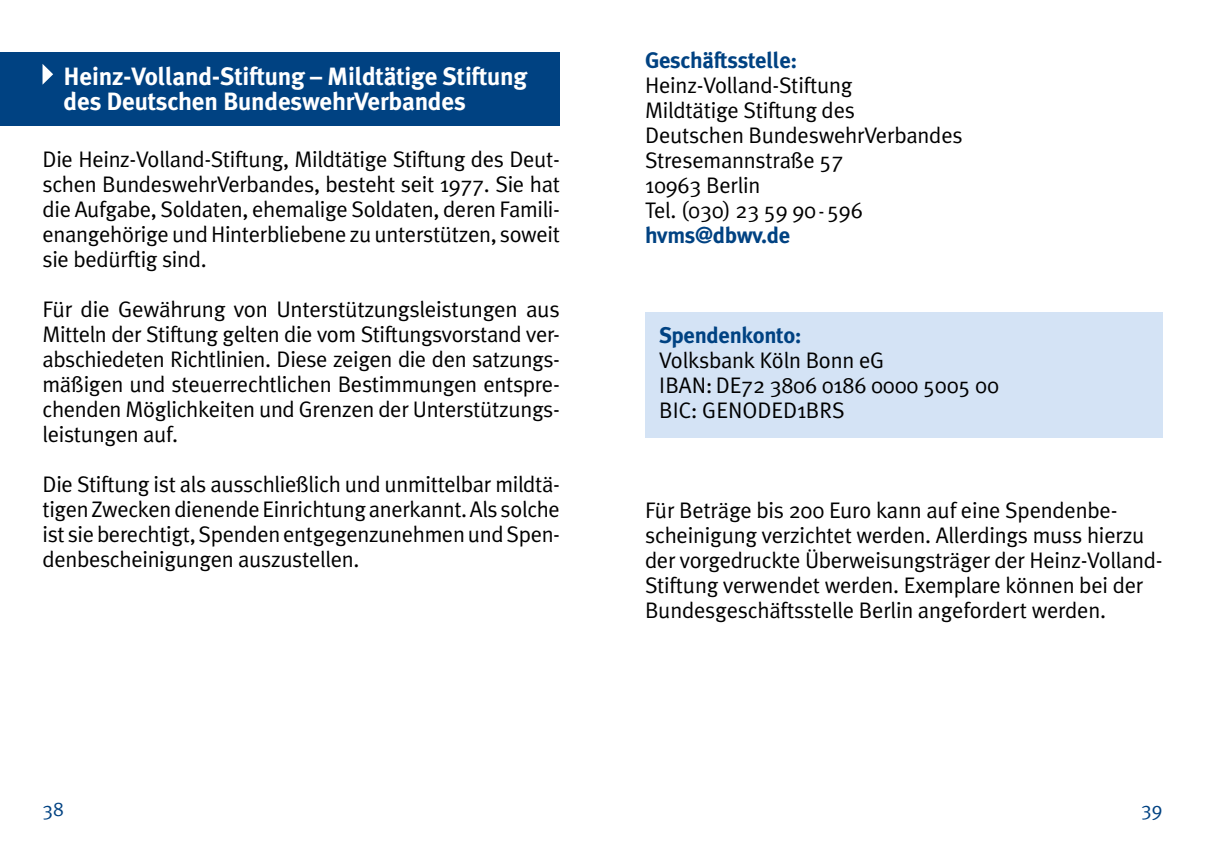
<style>
.page{position:relative;width:1205px;height:851px;background:#fff}
.page>*{position:absolute;margin:0;border:0;box-sizing:border-box;transform-origin:0 0}
.t1{font:700 25px/25px "Meta Plus";letter-spacing:-.01em;color:#fff}
.t2{font:22.5px/25px "Meta Plus";letter-spacing:-.01em;color:#000}
.t3{font:700 22.5px "Meta Plus";letter-spacing:-.015em;color:#004282}
.t4{font:20px "Meta Plus";color:#004282}
.s1{font-size:20px}
.s2{font-weight:700;color:#004282}
</style>
<div class="page">
<div style="left:645px;top:312px;width:518px;height:126px;background:#d4e3f5"></div>
<div style="left:0;top:52px;width:560px;height:74px;background:#004282"></div>
<svg style="left:43px;top:64px;width:10px;height:20px"></svg>
<p class="t1" style="left:64px;top:63px;width:465px">Heinz-Volland-Stiftung – Mildtätige Stiftung des Deutschen BundeswehrVerbandes</p>
<p class="t2" style="left:43px;top:146px;width:519px;text-align:justify">Die Heinz-Volland-Stiftung, Mildtätige Stiftung des Deut&shy;schen BundeswehrVerbandes, besteht seit 1977. Sie hat die Aufgabe, Soldaten, ehemalige Soldaten, deren Famili&shy;enangehörige und Hinterbliebene zu unterstützen, soweit sie bedürftig sind.</p>
<p class="t2" style="left:43px;top:296px;width:519px;text-align:justify">Für die Gewährung von Unterstützungsleistungen aus Mitteln der Stiftung gelten die vom Stiftungsvorstand ver&shy;abschiedeten Richtlinien. Diese zeigen die den satzungs&shy;mäßigen und steuerrechtlichen Bestimmungen entspre&shy;chenden Möglichkeiten und Grenzen der Unterstützungs&shy;leistungen auf.</p>
<p class="t2" style="left:43px;top:471px;width:519px;text-align:justify">Die Stiftung ist als ausschließlich und unmittelbar mildtä&shy;tigen Zwecken dienende Einrichtung anerkannt. Als solche ist sie berechtigt, Spenden entgegenzunehmen und Spen&shy;denbescheinigungen auszustellen.</p>
<p class="t3" style="left:645px;top:47px;width:154px">Geschäftsstelle:</p>
<p class="t2" style="left:645px;top:72px;width:319px">Heinz-Volland-Stiftung<br>Mildtätige Stiftung des<br>Deutschen BundeswehrVerbandes<br>Stresemannstraße 57<br>10963 Berlin<br>Tel. (030) 23 59 90<span class="s1">-</span>596 <span class="s2">hvms@dbwv.de</span></p>
<p class="t3" style="left:659px;top:322px;width:144px">Spendenkonto:</p>
<p class="t2" style="left:659px;top:347px;width:341px">Volksbank Köln Bonn eG<br>IBAN:DE72 3806 0186 0000 5005 00<br>BIC: GENODED1BRS</p>
<p class="t2" style="left:645px;top:497px;width:519px">Für Beträge bis 200 Euro kann auf eine Spendenbe&shy;scheinigung verzichtet werden. Allerdings muss hierzu der vorgedruckte Überweisungsträger der Heinz-Volland-Stiftung verwendet werden. Exemplare können bei der Bundesgeschäftsstelle Berlin angefordert werden.</p>
<p class="t4" style="left:43px;top:797px;width:23px">38</p>
<p class="t4" style="left:1141px;top:797px;width:23px">39</p>
</div>
